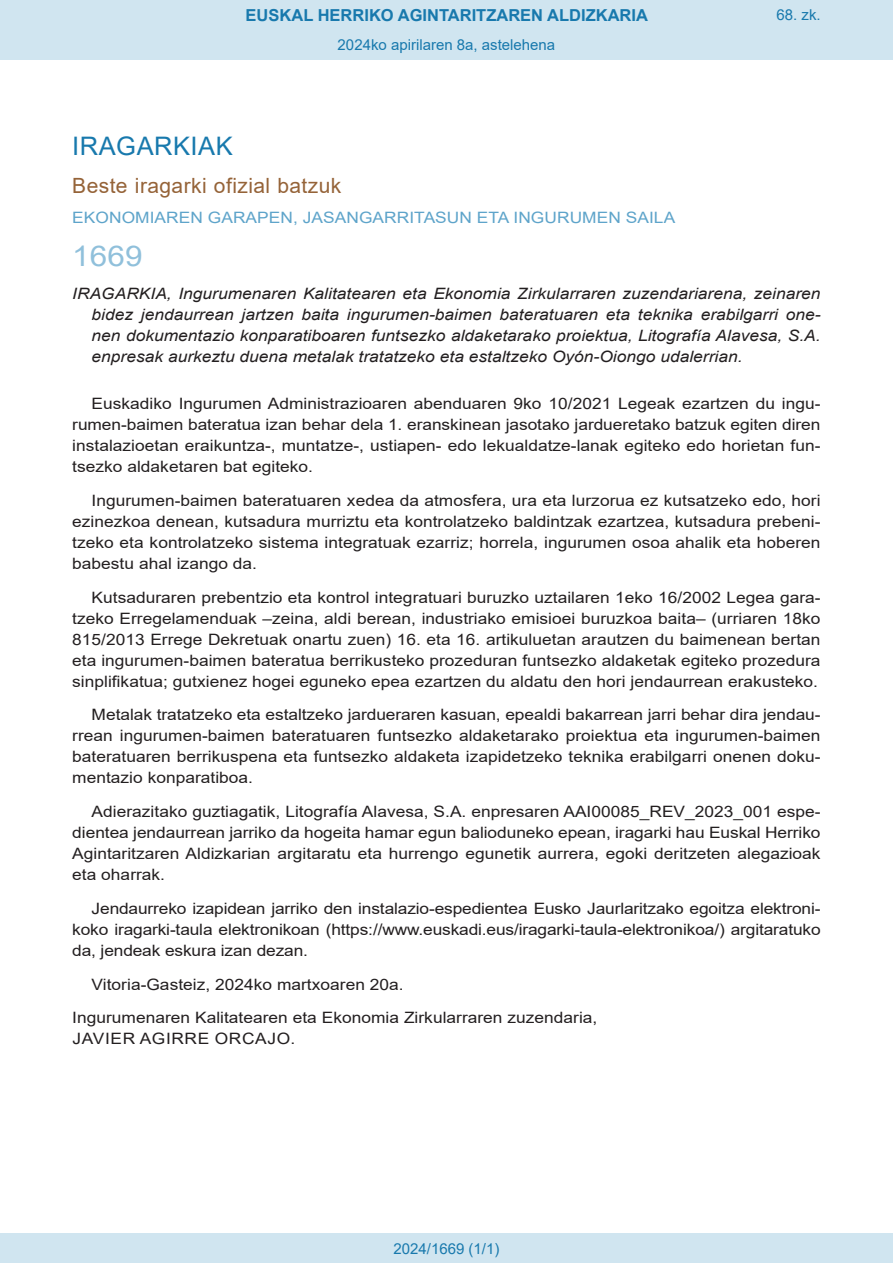
<style>
.page{position:relative;width:893px;height:1263px;background:#fff}
.page>*{position:absolute;margin:0;border:0;box-sizing:border-box;transform-origin:0 0}
.BOPVOrden{font:28.5px "Arial";color:#90c0db;scale:1.11 1}
.BOPVSeccion{font:25.5px "Arial";letter-spacing:.02em;color:#1879ad}
.BOPVSubseccion{font:21px "Arial";letter-spacing:.02em;color:#956338}
.t1{font:700 16.5px "Arial";color:#1879ad}
.BOPVDetalle{font:15.6px/21px "Arial";color:#231f20;text-align:justify;scale:1.11 1}
.BOPVTitulo{font:italic 15.6px/21px "Arial";color:#231f20;text-align:justify;scale:1.11 1}
.BOPVFirmaPuesto{font:15.6px "Arial";color:#231f20;scale:1.11 1}
.BOPVOrganismo{font:15.6px "Arial";letter-spacing:.005em;color:#5ea4ca;scale:1.11 1}
.BOPVFirmaLugFec{font:15.6px "Arial";color:#231f20;scale:1.11 1}
.BOPVFirmaNombre{font:15.6px "Arial";letter-spacing:.035em;color:#231f20;scale:1.11 1}
.Paginacion_Centro{font:15px "Arial";color:#1879ad}
</style>
<div class="page">
<div style="left:0;top:0;width:893px;height:60px;background:#d0e5f0"></div>
<div style="left:0;top:1233px;width:893px;height:30px;background:#d0e5f0"></div>
<p class="t1" style="left:246px;top:3px;width:404px">EUSKAL HERRIKO AGINTARITZAREN ALDIZKARIA</p>
<p class="Paginacion_Centro" style="left:338px;top:35px;width:219px">2024ko apirilaren 8a, astelehena</p>
<p class="Paginacion_Centro" style="left:776px;top:5px;width:46px">68. zk.</p>
<p class="BOPVSeccion" style="left:72px;top:128px;width:162px">IRAGARKIAK</p>
<p class="BOPVSubseccion" style="left:72px;top:171px;width:271px">Beste iragarki ofizial batzuk</p>
<p class="BOPVOrganismo" style="left:72px;top:207px;width:545px">EKONOMIAREN GARAPEN, JASANGARRITASUN ETA INGURUMEN SAILA</p>
<p class="BOPVOrden" style="left:72px;top:236px;width:65px">1669</p>
<p class="BOPVTitulo" style="left:92px;top:284px;width:658px;text-indent:-19px">IRAGARKIA, Ingurumenaren Kalitatearen eta Ekonomia Zirkularraren zuzendariarena, zeinaren bidez jendaurrean jartzen baita ingurumen-baimen bateratuaren eta teknika erabilgarri one&shy;nen dokumentazio konparatiboaren funtsezko aldaketarako proiektua, Litografía Alavesa, S.A. enpresak aurkeztu duena metalak tratatzeko eta estaltzeko Oyón-Oiongo udalerrian.</p>
<p class="BOPVDetalle" style="left:72px;top:393px;width:676px;text-indent:19px">Euskadiko Ingurumen Administrazioaren abenduaren 9ko 10/2021 Legeak ezartzen du ingu&shy;rumen-baimen bateratua izan behar dela 1. eranskinean jasotako jardueretako batzuk egiten diren instalazioetan eraikuntza-, muntatze-, ustiapen- edo lekualdatze-lanak egiteko edo horietan fun&shy;tsezko aldaketaren bat egiteko.</p>
<p class="BOPVDetalle" style="left:72px;top:490px;width:676px;text-indent:19px">Ingurumen-baimen bateratuaren xedea da atmosfera, ura eta lurzorua ez kutsatzeko edo, hori ezinezkoa denean, kutsadura murriztu eta kontrolatzeko baldintzak ezartzea, kutsadura prebeni&shy;tzeko eta kontrolatzeko sistema integratuak ezarriz; horrela, ingurumen osoa ahalik eta hoberen babestu ahal izango da.</p>
<p class="BOPVDetalle" style="left:72px;top:586px;width:676px;text-indent:19px">Kutsaduraren prebentzio eta kontrol integratuari buruzko uztailaren 1eko 16/2002 Legea gara&shy;tzeko Erregelamenduak –zeina, aldi berean, industriako emisioei buruzkoa baita– (urriaren 18ko 815/2013 Errege Dekretuak onartu zuen) 16. eta 16. artikuluetan arautzen du baimenean bertan eta ingurumen-baimen bateratua berrikusteko prozeduran funtsezko aldaketak egiteko prozedura sinplifikatua; gutxienez hogei eguneko epea ezartzen du aldatu den hori jendaurrean erakusteko.</p>
<p class="BOPVDetalle" style="left:72px;top:704px;width:676px;text-indent:19px">Metalak tratatzeko eta estaltzeko jardueraren kasuan, epealdi bakarrean jarri behar dira jendau&shy;rrean ingurumen-baimen bateratuaren funtsezko aldaketarako proiektua eta ingurumen-baimen bateratuaren berrikuspena eta funtsezko aldaketa izapidetzeko teknika erabilgarri onenen doku&shy;mentazio konparatiboa.</p>
<p class="BOPVDetalle" style="left:72px;top:801px;width:676px;text-indent:19px">Adierazitako guztiagatik, Litografía Alavesa, S.A. enpresaren AAI00085_REV_2023_001 espe&shy;dientea jendaurrean jarriko da hogeita hamar egun balioduneko epean, iragarki hau Euskal Herriko Agintaritzaren Aldizkarian argitaratu eta hurrengo egunetik aurrera, egoki deritzeten alegazioak eta oharrak.</p>
<p class="BOPVDetalle" style="left:72px;top:898px;width:676px;text-indent:19px">Jendaurreko izapidean jarriko den instalazio-espedientea Eusko Jaurlaritzako egoitza elektroni&shy;koko iragarki-taula elektronikoan (https://www.euskadi.eus/iragarki-taula-elektronikoa/) argitaratuko da, jendeak eskura izan dezan.</p>
<p class="BOPVFirmaLugFec" style="left:92px;top:973px;width:283px">Vitoria-Gasteiz, 2024ko martxoaren 20a.</p>
<p class="BOPVFirmaPuesto" style="left:72px;top:1007px;width:475px">Ingurumenaren Kalitatearen eta Ekonomia Zirkularraren zuzendaria,</p>
<p class="BOPVFirmaNombre" style="left:73px;top:1028px;width:202px">JAVIER AGIRRE ORCAJO.</p>
<p class="Paginacion_Centro" style="left:393px;top:1238px;width:107px">2024/1669 (1/1)</p>
</div>
